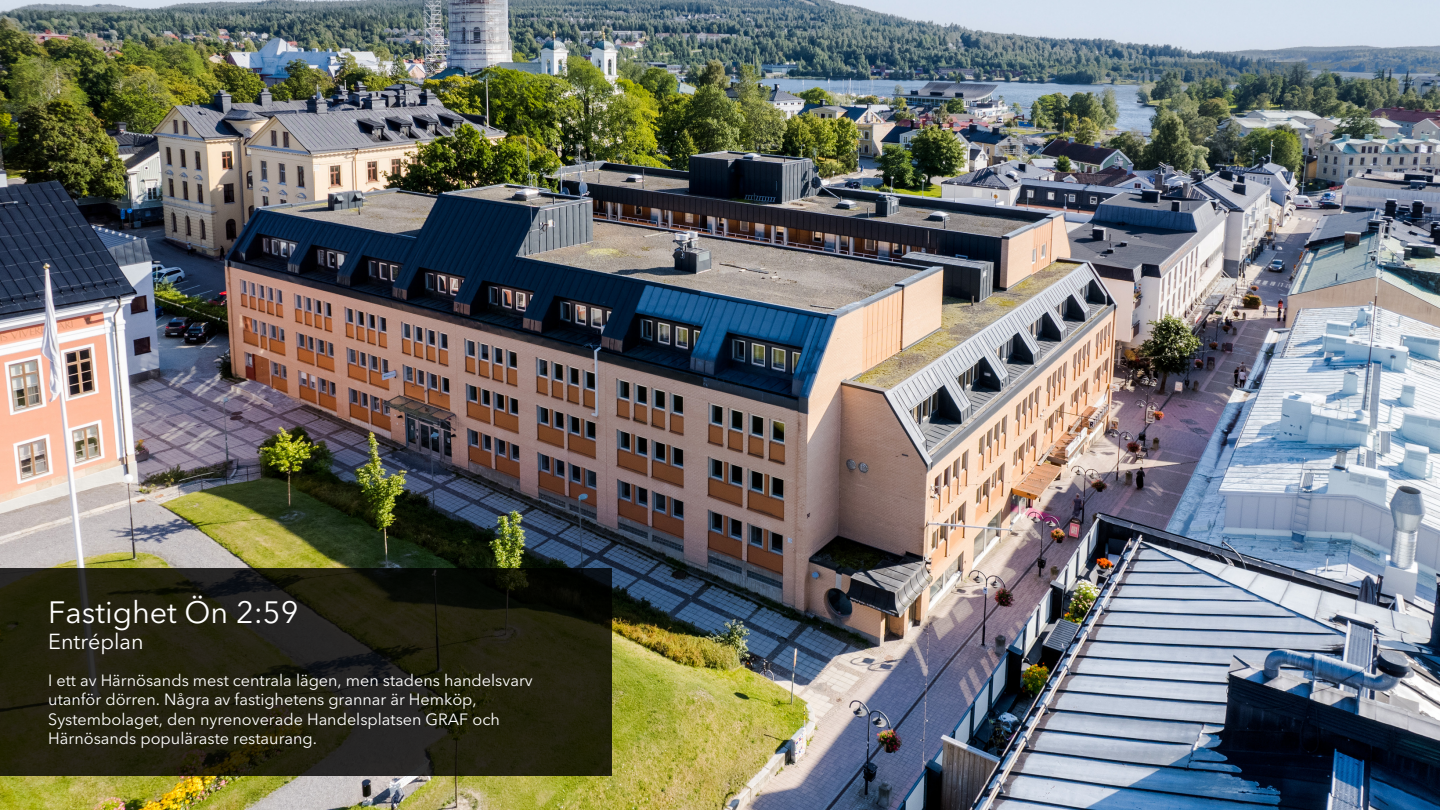
<style>
.page{position:relative;width:1440px;height:810px;background:#fff}
.page>*{position:absolute;margin:0;border:0;box-sizing:border-box;transform-origin:0 0}
.t1{font:30.6px "Avenir Next LT Pro";color:#fff}
.t2{font:21.6px "Avenir Next LT Pro";color:#fff}
.t3{font:16.2px/19.5px "Avenir Next LT Pro";color:#fff}
</style>
<div class="page">
<img style="left:0;top:0;width:1440px;height:810px">
<svg style="left:0;top:569px;width:612px;height:207px;background:#1f1e10"></svg>
<p class="t1" style="left:48px;top:600px;width:252px">Fastighet Ön 2:59</p>
<p class="t2" style="left:48px;top:632px;width:97px">Entréplan</p>
<p class="t3" style="left:48px;top:672px;width:486px">I ett av Härnösands mest centrala lägen, men stadens handelsvarv utanför dörren. Några av fastighetens grannar är Hemköp, Systembolaget, den nyrenoverade Handelsplatsen GRAF och Härnösands populäraste restaurang.</p>
</div>
